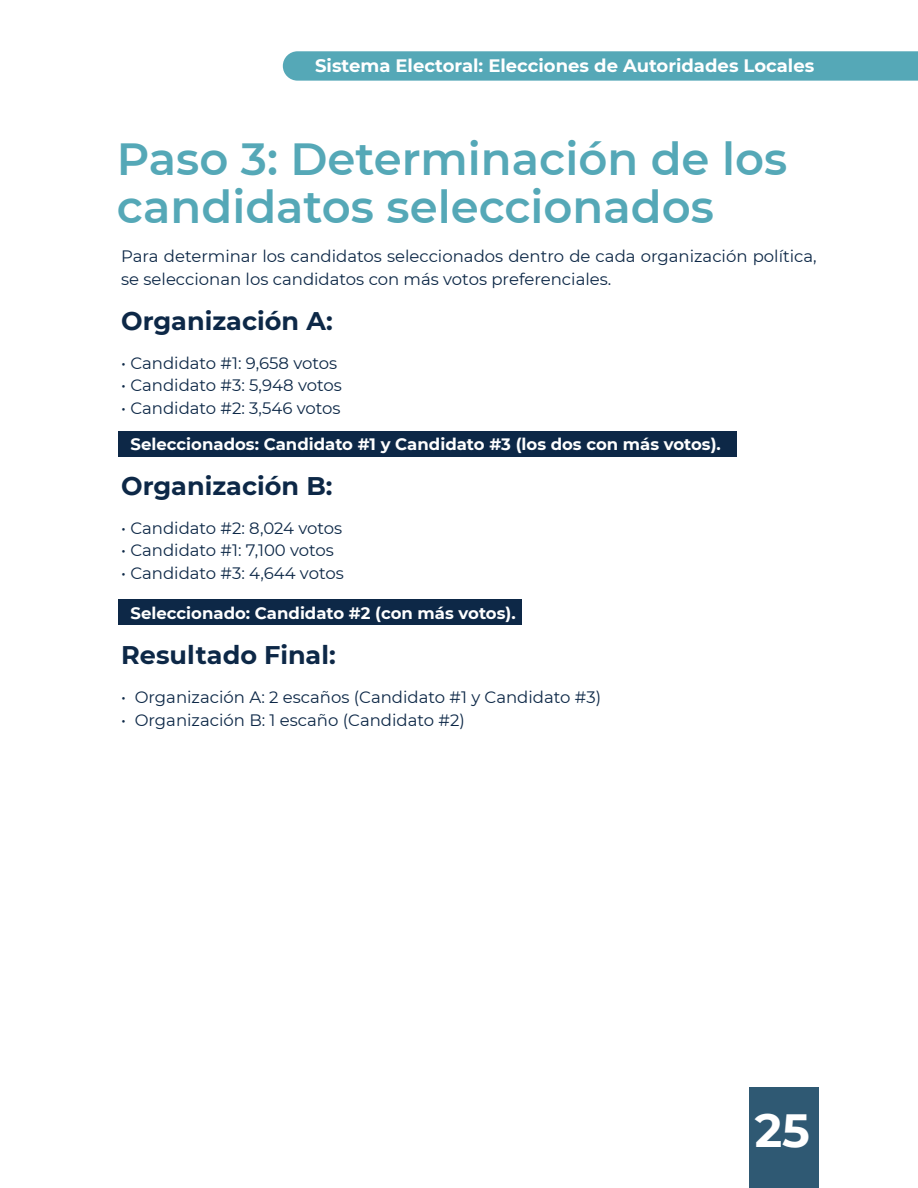
<style>
.page{position:relative;width:918px;height:1188px;background:#fff}
.page>*{position:absolute;margin:0;border:0;box-sizing:border-box;transform-origin:0 0}
.t1{font:700 46.5px "Montserrat";color:#fff}
.t2{font:600 45px/48px "Montserrat";color:#55a8b7}
.t3{font:700 25.5px "Montserrat";color:#0d2847}
.t4{font:700 18px "Montserrat";color:#fff}
.t5{font:16.5px/22.5px "Montserrat";color:#0d2847}
.t6{font:700 16.5px "Montserrat";color:#fff}
</style>
<div class="page">
<svg style="left:283px;top:51px;width:635px;height:30px;background:#59aab8"></svg>
<div style="left:750px;top:1088px;width:69px;height:100px;background:#2f5973"></div>
<div style="left:118px;top:600px;width:404px;height:25px;background:#0d2847"></div>
<div style="left:118px;top:432px;width:618px;height:25px;background:#0d2847"></div>
<p class="t4" style="left:315px;top:53px;width:501px">Sistema Electoral: Elecciones de Autoridades Locales</p>
<h2 class="t2" style="left:117px;top:133px;width:672px">Paso 3: Determinación de los candidatos seleccionados</h2>
<p class="t5" style="left:121px;top:244px;width:697px">Para determinar los candidatos seleccionados dentro de cada organización política, se seleccionan los candidatos con más votos preferenciales.</p>
<h3 class="t3" style="left:121px;top:302px;width:213px">Organización A:</h3>
<p class="t5" style="left:121px;top:351px;width:217px">• Candidato #1: 9,658 votos</p>
<p class="t5" style="left:121px;top:373px;width:222px">• Candidato #3: 5,948 votos</p>
<p class="t5" style="left:121px;top:396px;width:221px">• Candidato #2: 3,546 votos</p>
<p class="t6" style="left:131px;top:432px;width:592px">Seleccionados: Candidato #1 y Candidato #3 (los dos con más votos).</p>
<h3 class="t3" style="left:121px;top:467px;width:213px">Organización B:</h3>
<p class="t5" style="left:121px;top:516px;width:223px">• Candidato #2: 8,024 votos</p>
<p class="t5" style="left:121px;top:538px;width:214px">• Candidato #1: 7,100 votos</p>
<p class="t5" style="left:121px;top:561px;width:224px">• Candidato #3: 4,644 votos</p>
<p class="t6" style="left:131px;top:601px;width:387px">Seleccionado: Candidato #2 (con más votos).</p>
<h3 class="t3" style="left:121px;top:637px;width:216px">Resultado Final:</h3>
<p class="t5" style="left:121px;top:685px;width:481px">• Organización A: 2 escaños (Candidato #1 y Candidato #3)</p>
<p class="t5" style="left:121px;top:708px;width:345px">• Organización B: 1 escaño (Candidato #2)</p>
<h1 class="t1" style="left:755px;top:1097px;width:57px">25</h1>
</div>
